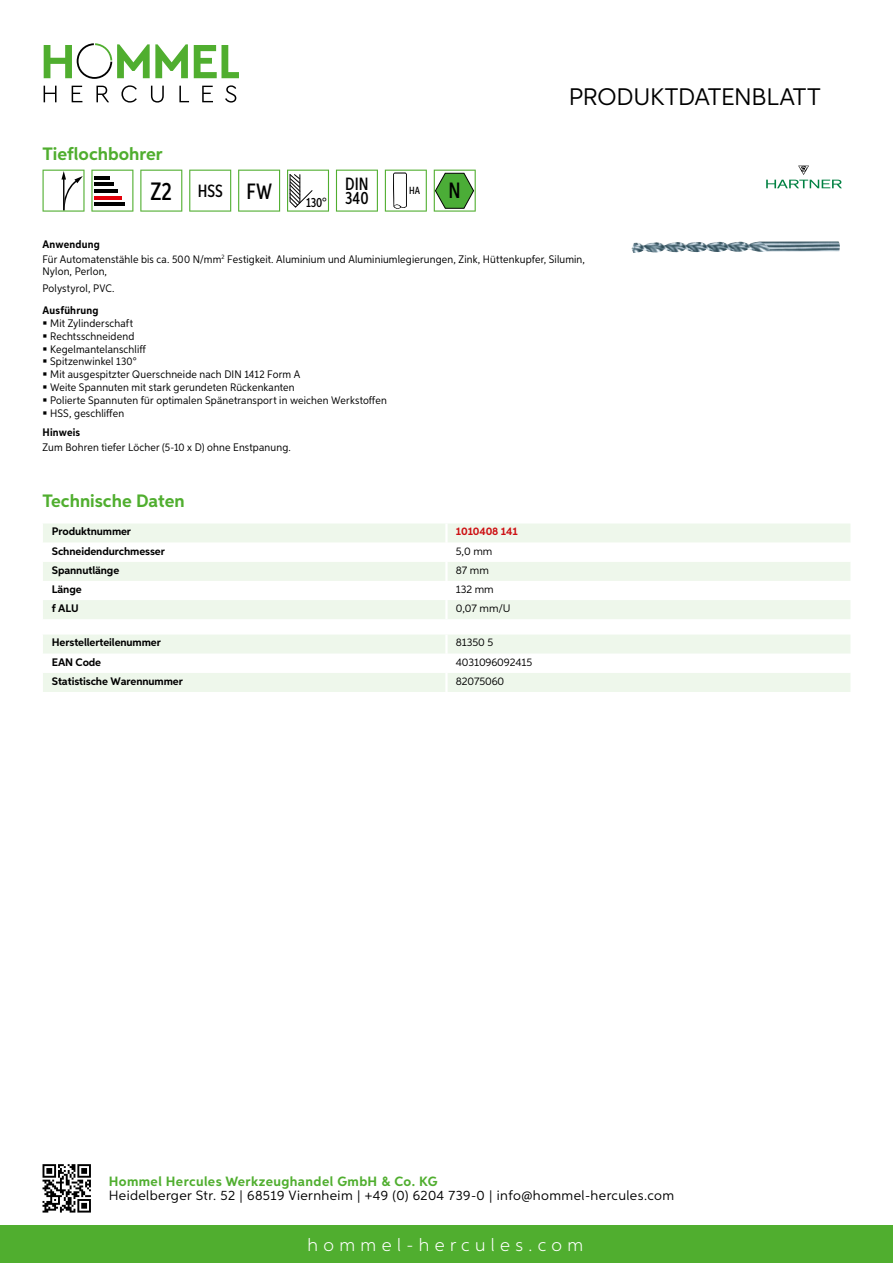
<style>
.page{position:relative;width:893px;height:1263px;background:#fff}
.page>*{position:absolute;margin:0;border:0;box-sizing:border-box;transform-origin:0 0}
.t1{font:24px "Aspira";letter-spacing:-.01em;color:#000}
.t2{font:500 22.2px "Aspira XX Nar";color:#000}
.t3{font:700 18px "Aspira";color:#50ae2f}
.t4{font:300 18px "Aspira";letter-spacing:.3em;color:#fff}
.t5{font:500 17.85px/14.9px "Aspira XX Nar";color:#000}
.t6{font:13.5px "Aspira";letter-spacing:.03em;color:#000}
.t7{font:700 13.5px "Aspira";letter-spacing:.03em;color:#50ae2f}
.t8{font:500 13.35px "Aspira XX Nar";color:#000}
.t9{font:10.95px/12.8px "Aspira Nar";letter-spacing:.015em;color:#000}
.t10{font:700 10.95px "Aspira";letter-spacing:-.01em;color:#000}
.t11{font:10.95px "Aspira";letter-spacing:-.01em;color:#000}
.t12{font:700 10.95px "Aspira Nar";letter-spacing:.02em;color:#000}
.t13{font:700 10.95px "Aspira";letter-spacing:-.01em;color:#cd1013}
.t14{font:500 10.35px "Aspira XX Nar";color:#000}
.s1{font-size:25.2px}
.s2{font-size:22.2px}
.s3{font-weight:700}
</style>
<div class="page">
<div style="left:0;top:1226px;width:893px;height:37px;background:#50ae2f"></div>
<svg style="left:43px;top:1164px;width:48px;height:48px"></svg>
<svg style="left:194px;top:45px;width:45px;height:33px"></svg>
<svg style="left:44px;top:43px;width:144px;height:36px"></svg>
<svg style="left:44px;top:86px;width:13px;height:16px"></svg>
<svg style="left:72px;top:86px;width:10px;height:16px"></svg>
<svg style="left:96px;top:86px;width:13px;height:16px"></svg>
<svg style="left:121px;top:85px;width:16px;height:18px"></svg>
<svg style="left:151px;top:86px;width:13px;height:17px"></svg>
<svg style="left:179px;top:86px;width:10px;height:16px"></svg>
<svg style="left:202px;top:86px;width:11px;height:16px"></svg>
<svg style="left:225px;top:85px;width:11px;height:18px"></svg>
<div style="left:43px;top:524px;width:807px;height:95px;background:#eef7eb"></div>
<svg style="left:43px;top:543px;width:807px;height:57px"></svg>
<hr style="left:445px;top:523px;width:3px;height:20px;background:#fff">
<hr style="left:445px;top:543px;width:3px;height:19px;background:#fff">
<hr style="left:445px;top:562px;width:3px;height:19px;background:#fff">
<hr style="left:445px;top:581px;width:3px;height:19px;background:#fff">
<hr style="left:445px;top:600px;width:3px;height:19px;background:#fff">
<svg style="left:43px;top:635px;width:807px;height:57px"></svg>
<hr style="left:445px;top:673px;width:3px;height:19px;background:#fff">
<svg style="left:43px;top:170px;width:42px;height:42px"></svg>
<svg style="left:91px;top:170px;width:42px;height:42px"></svg>
<hr style="left:94px;top:176px;width:16px;height:3px;background:#000">
<hr style="left:94px;top:183px;width:20px;height:3px;background:#000">
<hr style="left:94px;top:189px;width:24px;height:3px;background:#000">
<hr style="left:94px;top:196px;width:27px;height:3px;background:#e3000b">
<hr style="left:94px;top:203px;width:31px;height:3px;background:#000">
<svg style="left:140px;top:170px;width:42px;height:42px"></svg>
<svg style="left:189px;top:170px;width:42px;height:42px"></svg>
<svg style="left:238px;top:170px;width:42px;height:42px"></svg>
<svg style="left:287px;top:170px;width:42px;height:42px"></svg>
<svg style="left:336px;top:170px;width:42px;height:42px"></svg>
<svg style="left:385px;top:170px;width:42px;height:42px"></svg>
<svg style="left:434px;top:170px;width:42px;height:42px"></svg>
<img style="left:631px;top:241px;width:209px;height:12px">
<svg style="left:766px;top:166px;width:76px;height:22px"></svg>
<h3 class="t3" style="left:43px;top:142px;width:122px">Tieflochbohrer</h3>
<h3 class="t5" style="left:151px;top:183px;width:123px"><span class="s1">Z2</span> HSS <span class="s2">FW</span></h3>
<p class="t8" style="left:306px;top:195px;width:22px">130°</p>
<h3 class="t5" style="left:345px;top:176px;width:25px">DIN<br>340</h3>
<p class="t14" style="left:409px;top:185px;width:12px">HA</p>
<h2 class="t2" style="left:449px;top:177px;width:14px">N</h2>
<h1 class="t1" style="left:569px;top:82px;width:253px">Produktdatenblatt</h1>
<p class="t9" style="left:43px;top:236px;width:544px;line-height:15.1px"><span class="s3">Anwendung<br></span>Für Automatenstähle bis ca. 500 N/mm<sup>2</sup> Festigkeit. Aluminium und Aluminiumlegierungen, Zink, Hüttenkupfer, Silumin,</p>
<p class="t9" style="left:43px;top:262px;width:74px;line-height:17.5px">Nylon, Perlon,<br>Polystyrol, PVC.</p>
<p class="t12" style="left:43px;top:304px;width:58px">Ausführung</p>
<p class="t9" style="left:50px;top:317px;width:338px">Mit Zylinderschaft<br>Rechtsschneidend<br>Kegelmantelanschliff<br>Spitzenwinkel 130°<br>Mit ausgespitzter Querschneide nach DIN 1412 Form A<br>Weite Spannuten mit stark gerundeten Rückenkanten<br>Polierte Spannuten für optimalen Spänetransport in weichen Werkstoffen HSS, geschliffen</p>
<p class="t12" style="left:43px;top:425px;width:39px">Hinweis</p>
<p class="t9" style="left:43px;top:441px;width:250px">Zum Bohren tiefer Löcher (5-10 x D) ohne Enstpanung.</p>
<h3 class="t3" style="left:43px;top:489px;width:144px">Technische Daten</h3>
<p class="t10" style="left:52px;top:525px;width:81px">Produktnummer</p>
<p class="t13" style="left:456px;top:525px;width:63px">1010408 141</p>
<p class="t10" style="left:52px;top:544px;width:115px">Schneidendurchmesser</p>
<p class="t11" style="left:456px;top:544px;width:38px">5,0 mm</p>
<p class="t10" style="left:52px;top:563px;width:69px">Spannutlänge</p>
<p class="t11" style="left:456px;top:563px;width:35px">87 mm</p>
<p class="t10" style="left:52px;top:582px;width:31px">Länge</p>
<p class="t11" style="left:456px;top:582px;width:39px">132 mm</p>
<p class="t10" style="left:52px;top:601px;width:28px">f ALU</p>
<p class="t11" style="left:456px;top:601px;width:54px">0,07 mm/U</p>
<p class="t10" style="left:52px;top:636px;width:111px">Herstellerteilenummer</p>
<p class="t11" style="left:456px;top:636px;width:39px">81350 5</p>
<p class="t10" style="left:52px;top:655px;width:51px">EAN Code</p>
<p class="t11" style="left:456px;top:655px;width:78px">4031096092415</p>
<p class="t10" style="left:52px;top:674px;width:132px">Statistische Warennummer</p>
<p class="t11" style="left:456px;top:674px;width:50px">82075060</p>
<p class="t7" style="left:109px;top:1172px;width:330px">Hommel Hercules Werkzeughandel GmbH &amp; Co. KG</p>
<p class="t6" style="left:109px;top:1187px;width:567px">Heidelberger Str. 52 | 68519 Viernheim | +49 (0) 6204 739-0 | info@hommel-hercules.com</p>
<h3 class="t4" style="left:307px;top:1234px;width:277px">hommel-hercules.com</h3>
</div>
